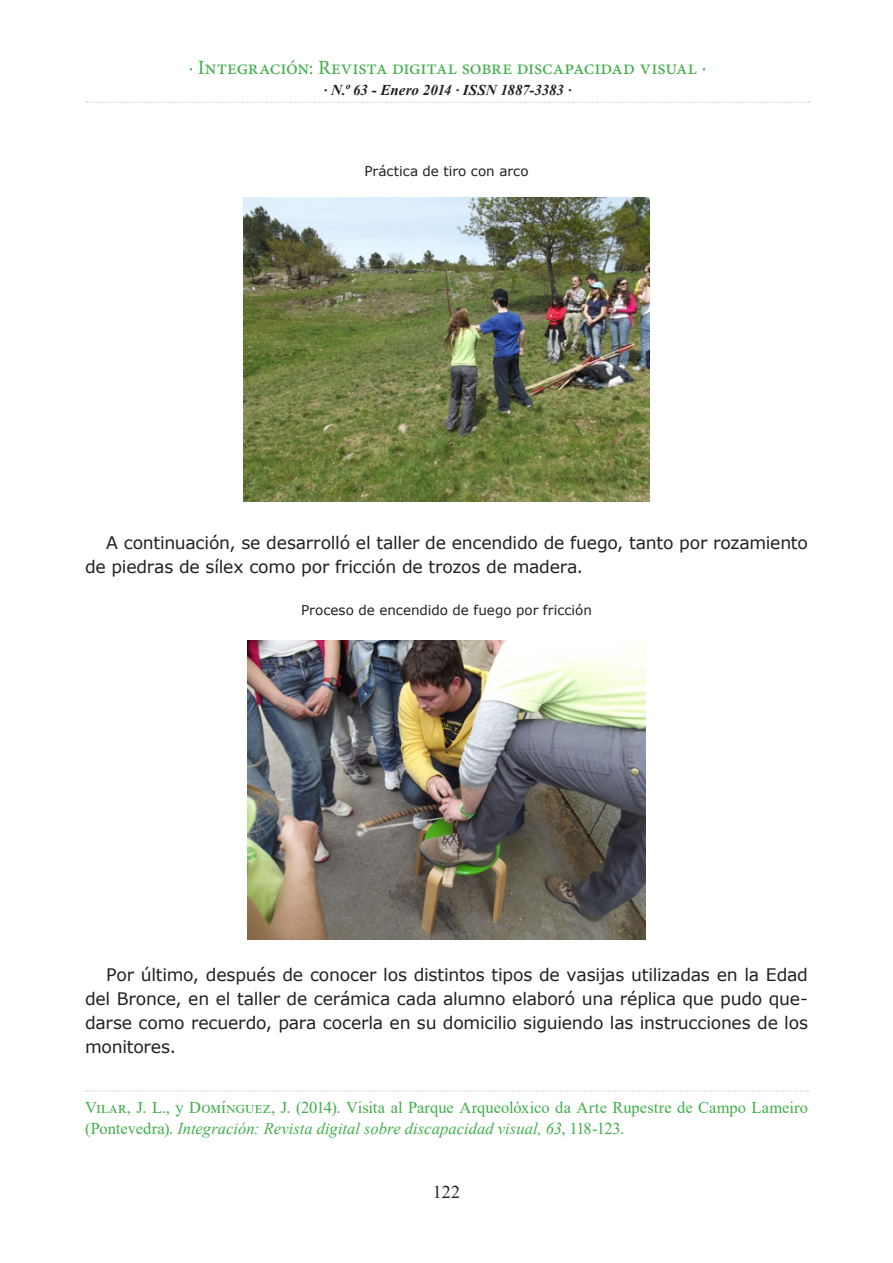
<style>
.page{position:relative;width:893px;height:1263px;background:#fff}
.page>*{position:absolute;margin:0;border:0;box-sizing:border-box;transform-origin:0 0}
.t1{font:20.25px "Minion Pro";letter-spacing:-.01em;color:#40ae49}
.t2{font:18px "Times New Roman";color:#231f20}
.t3{font:17.25px/24px "Verdana";letter-spacing:-.015em;color:#231f20}
.t4{font:16.5px/21px "Times New Roman";color:#40ae49}
.t5{font:italic 700 15px "Times New Roman";color:#231f20}
.t6{font:13.5px "Verdana";color:#231f20}
.s1{font-style:italic}
</style>
<div class="page">
<svg style="left:87px;top:102px;width:722px;height:1px"></svg>
<img style="left:244px;top:198px;width:405px;height:303px">
<img style="left:247px;top:640px;width:399px;height:299px">
<svg style="left:86px;top:1090px;width:722px;height:1px"></svg>
<p class="t1" style="left:189px;top:54px;width:519px">· Integración: Revista digital sobre discapacidad visual ·</p>
<p class="t5" style="left:324px;top:80px;width:249px">· N.º 63 - Enero 2014 · ISSN 1887-3383 ·</p>
<p class="t6" style="left:364px;top:161px;width:166px">Práctica de tiro con arco</p>
<p class="t3" style="left:85px;top:531px;width:724px;text-indent:21px">A continuación, se desarrolló el taller de encendido de fuego, tanto por rozamiento de piedras de sílex como por fricción de trozos de madera.</p>
<p class="t6" style="left:301px;top:601px;width:292px">Proceso de encendido de fuego por fricción</p>
<p class="t3" style="left:85px;top:963px;width:724px;text-align:justify;text-indent:21px">Por último, después de conocer los distintos tipos de vasijas utilizadas en la Edad del Bronce, en el taller de cerámica cada alumno elaboró una réplica que pudo que&shy;darse como recuerdo, para cocerla en su domicilio siguiendo las instrucciones de los monitores.</p>
<p class="t4" style="left:85px;top:1096px;width:724px">Vilar, J. L., y Domínguez, J. (2014). Visita al Parque Arqueolóxico da Arte Rupestre de Campo Lameiro (Pontevedra). <span class="s1">Integración: Revista digital sobre discapacidad visual, 63</span>, 118-123.</p>
<p class="t2" style="left:433px;top:1179px;width:28px">122</p>
</div>
